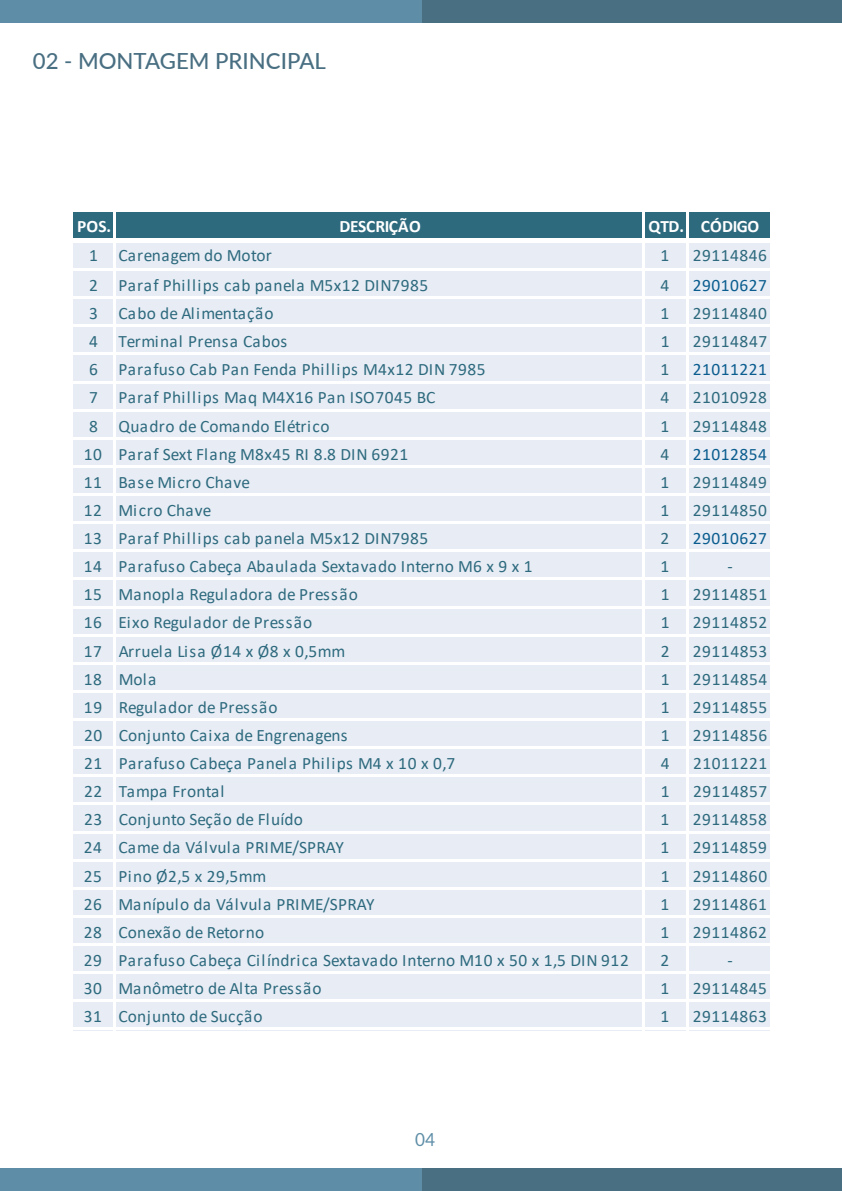
<style>
.page{position:relative;width:842px;height:1191px;background:#fff}
.page>*{position:absolute;margin:0;border:0;box-sizing:border-box;transform-origin:0 0}
.t1{font:500 22.2px "Lato";color:#496f82}
.t2{font:18px "Lato";color:#5e8ea7;scale:.95 1}
.t3{font:17.4px "Calibri";letter-spacing:.03em;color:#2e6a7e}
.t4{font:17.4px "Calibri";letter-spacing:.01em;color:#2e6a7e}
.t5{font:17.4px "Calibri";letter-spacing:.03em;color:#0b5d8f}
.t6{font:700 17.4px "Calibri";letter-spacing:-.01em;color:#fff}
</style>
<div class="page">
<div style="left:420px;top:0;width:422px;height:22px;background:#496f82"></div>
<div style="left:0;top:0;width:422px;height:22px;background:#5e8ea7"></div>
<div style="left:420px;top:1168px;width:422px;height:23px;background:#496f82"></div>
<div style="left:0;top:1168px;width:422px;height:23px;background:#5e8ea7"></div>
<div style="left:73px;top:212px;width:700px;height:29px;background:#2e6a7e"></div>
<div style="left:73px;top:240px;width:700px;height:790px;background:#e8edf5"></div>
<hr style="left:113px;top:212px;width:3px;height:27px;background:#fff">
<hr style="left:642px;top:212px;width:2px;height:27px;background:#fff">
<hr style="left:686px;top:212px;width:3px;height:27px;background:#fff">
<hr style="left:770px;top:212px;width:3px;height:27px;background:#fff">
<hr style="left:113px;top:243px;width:3px;height:787px;background:#fff">
<hr style="left:642px;top:243px;width:2px;height:787px;background:#fff">
<hr style="left:686px;top:243px;width:3px;height:787px;background:#fff">
<hr style="left:770px;top:243px;width:3px;height:787px;background:#fff">
<hr style="left:72px;top:239px;width:701px;height:4px;background:#fff">
<hr style="left:73px;top:268px;width:700px;height:3px;background:#fff">
<hr style="left:73px;top:296px;width:700px;height:3px;background:#fff">
<hr style="left:73px;top:324px;width:700px;height:3px;background:#fff">
<hr style="left:73px;top:352px;width:700px;height:3px;background:#fff">
<hr style="left:73px;top:381px;width:700px;height:2px;background:#fff">
<hr style="left:73px;top:409px;width:700px;height:2px;background:#fff">
<hr style="left:73px;top:437px;width:700px;height:2px;background:#fff">
<hr style="left:73px;top:465px;width:700px;height:3px;background:#fff">
<hr style="left:73px;top:493px;width:700px;height:3px;background:#fff">
<hr style="left:73px;top:521px;width:700px;height:3px;background:#fff">
<hr style="left:73px;top:549px;width:700px;height:3px;background:#fff">
<hr style="left:73px;top:577px;width:700px;height:3px;background:#fff">
<hr style="left:73px;top:605px;width:700px;height:3px;background:#fff">
<hr style="left:73px;top:634px;width:700px;height:2px;background:#fff">
<hr style="left:73px;top:662px;width:700px;height:2px;background:#fff">
<hr style="left:73px;top:690px;width:700px;height:3px;background:#fff">
<hr style="left:73px;top:718px;width:700px;height:3px;background:#fff">
<hr style="left:73px;top:746px;width:700px;height:3px;background:#fff">
<hr style="left:73px;top:774px;width:700px;height:3px;background:#fff">
<hr style="left:73px;top:802px;width:700px;height:3px;background:#fff">
<hr style="left:73px;top:830px;width:700px;height:3px;background:#fff">
<hr style="left:73px;top:859px;width:700px;height:2px;background:#fff">
<hr style="left:73px;top:887px;width:700px;height:2px;background:#fff">
<hr style="left:73px;top:915px;width:700px;height:2px;background:#fff">
<hr style="left:73px;top:943px;width:700px;height:3px;background:#fff">
<hr style="left:73px;top:971px;width:700px;height:3px;background:#fff">
<hr style="left:73px;top:999px;width:700px;height:3px;background:#fff">
<hr style="left:73px;top:1027px;width:700px;height:3px;background:#fff">
<p class="t1" style="left:33px;top:44px;width:294px">02 - MONTAGEM PRINCIPAL</p>
<p class="t6" style="left:77px;top:214px;width:36px">POS.</p>
<p class="t6" style="left:339px;top:214px;width:83px">DESCRIÇÃO</p>
<p class="t6" style="left:648px;top:214px;width:112px">QTD. CÓDIGO</p>
<p class="t4" style="left:89px;top:244px;width:184px">1 Carenagem do Motor</p>
<p class="t3" style="left:660px;top:244px;width:10px">1</p>
<p class="t3" style="left:693px;top:244px;width:76px">29114846</p>
<p class="t3" style="left:89px;top:273px;width:341px">2 Paraf Phillips cab panela M5x12 DIN7985</p>
<p class="t3" style="left:661px;top:273px;width:10px">4</p>
<p class="t5" style="left:693px;top:273px;width:76px">29010627</p>
<p class="t3" style="left:89px;top:301px;width:186px">3 Cabo de Alimentação</p>
<p class="t3" style="left:661px;top:301px;width:10px">1</p>
<p class="t3" style="left:693px;top:301px;width:76px">29114840</p>
<p class="t3" style="left:89px;top:329px;width:200px">4 Terminal Prensa Cabos</p>
<p class="t3" style="left:661px;top:329px;width:10px">1</p>
<p class="t3" style="left:693px;top:329px;width:76px">29114847</p>
<p class="t3" style="left:89px;top:357px;width:398px">6 Parafuso Cab Pan Fenda Phillips M4x12 DIN 7985</p>
<p class="t3" style="left:661px;top:357px;width:10px">1</p>
<p class="t5" style="left:693px;top:357px;width:76px">21011221</p>
<p class="t3" style="left:89px;top:385px;width:348px">7 Paraf Phillips Maq M4X16 Pan ISO7045 BC</p>
<p class="t3" style="left:661px;top:385px;width:10px">4</p>
<p class="t3" style="left:693px;top:385px;width:76px">21010928</p>
<p class="t3" style="left:89px;top:414px;width:242px">8 Quadro de Comando Elétrico</p>
<p class="t3" style="left:661px;top:414px;width:10px">1</p>
<p class="t3" style="left:693px;top:414px;width:76px">29114848</p>
<p class="t3" style="left:84px;top:442px;width:326px">10 Paraf Sext Flang M8x45 RI 8.8 DIN 6921</p>
<p class="t3" style="left:661px;top:442px;width:10px">4</p>
<p class="t5" style="left:693px;top:442px;width:76px">21012854</p>
<p class="t3" style="left:84px;top:470px;width:168px">11 Base Micro Chave</p>
<p class="t3" style="left:661px;top:470px;width:10px">1</p>
<p class="t3" style="left:693px;top:470px;width:76px">29114849</p>
<p class="t3" style="left:84px;top:498px;width:129px">12 Micro Chave</p>
<p class="t3" style="left:661px;top:498px;width:10px">1</p>
<p class="t3" style="left:693px;top:498px;width:76px">29114850</p>
<p class="t3" style="left:84px;top:526px;width:346px">13 Paraf Phillips cab panela M5x12 DIN7985</p>
<p class="t3" style="left:661px;top:526px;width:10px">2</p>
<p class="t5" style="left:693px;top:526px;width:76px">29010627</p>
<p class="t3" style="left:84px;top:554px;width:450px">14 Parafuso Cabeça Abaulada Sextavado Interno M6 x 9 x 1</p>
<p class="t3" style="left:661px;top:554px;width:10px">1</p>
<p class="t3" style="left:727px;top:554px;width:7px">-</p>
<p class="t3" style="left:84px;top:582px;width:276px">15 Manopla Reguladora de Pressão</p>
<p class="t3" style="left:661px;top:582px;width:10px">1</p>
<p class="t3" style="left:693px;top:582px;width:76px">29114851</p>
<p class="t3" style="left:84px;top:610px;width:230px">16 Eixo Regulador de Pressão</p>
<p class="t3" style="left:661px;top:610px;width:10px">1</p>
<p class="t3" style="left:693px;top:610px;width:76px">29114852</p>
<p class="t3" style="left:84px;top:638px;width:263px">17 Arruela Lisa Ø14 x Ø8 x 0,5mm</p>
<p class="t3" style="left:661px;top:638px;width:10px">2</p>
<p class="t3" style="left:693px;top:638px;width:76px">29114853</p>
<p class="t3" style="left:84px;top:667px;width:74px">18 Mola</p>
<p class="t3" style="left:661px;top:667px;width:10px">1</p>
<p class="t3" style="left:693px;top:667px;width:76px">29114854</p>
<p class="t3" style="left:84px;top:695px;width:195px">19 Regulador de Pressão</p>
<p class="t3" style="left:661px;top:695px;width:10px">1</p>
<p class="t3" style="left:693px;top:695px;width:76px">29114855</p>
<p class="t3" style="left:84px;top:723px;width:265px">20 Conjunto Caixa de Engrenagens</p>
<p class="t3" style="left:661px;top:723px;width:10px">1</p>
<p class="t3" style="left:693px;top:723px;width:76px">29114856</p>
<p class="t3" style="left:84px;top:751px;width:373px">21 Parafuso Cabeça Panela Philips M4 x 10 x 0,7</p>
<p class="t3" style="left:661px;top:751px;width:10px">4</p>
<p class="t3" style="left:693px;top:751px;width:76px">21011221</p>
<p class="t3" style="left:84px;top:779px;width:142px">22 Tampa Frontal</p>
<p class="t3" style="left:661px;top:779px;width:10px">1</p>
<p class="t3" style="left:693px;top:779px;width:76px">29114857</p>
<p class="t3" style="left:84px;top:807px;width:220px">23 Conjunto Seção de Fluído</p>
<p class="t3" style="left:660px;top:807px;width:10px">1</p>
<p class="t3" style="left:693px;top:807px;width:76px">29114858</p>
<p class="t3" style="left:84px;top:835px;width:262px">24 Came da Válvula PRIME/SPRAY</p>
<p class="t3" style="left:661px;top:835px;width:10px">1</p>
<p class="t3" style="left:693px;top:835px;width:76px">29114859</p>
<p class="t3" style="left:84px;top:863px;width:184px">25 Pino Ø2,5 x 29,5mm</p>
<p class="t3" style="left:661px;top:863px;width:10px">1</p>
<p class="t3" style="left:693px;top:863px;width:76px">29114860</p>
<p class="t3" style="left:84px;top:892px;width:292px">26 Manípulo da Válvula PRIME/SPRAY</p>
<p class="t3" style="left:661px;top:892px;width:10px">1</p>
<p class="t3" style="left:693px;top:892px;width:76px">29114861</p>
<p class="t4" style="left:84px;top:920px;width:182px">28 Conexão de Retorno</p>
<p class="t3" style="left:661px;top:920px;width:10px">1</p>
<p class="t3" style="left:693px;top:920px;width:76px">29114862</p>
<p class="t3" style="left:84px;top:948px;width:546px">29 Parafuso Cabeça Cilíndrica Sextavado Interno M10 x 50 x 1,5 DIN 912</p>
<p class="t3" style="left:661px;top:948px;width:10px">2</p>
<p class="t3" style="left:727px;top:948px;width:7px">-</p>
<p class="t3" style="left:84px;top:976px;width:239px">30 Manômetro de Alta Pressão</p>
<p class="t3" style="left:661px;top:976px;width:10px">1</p>
<p class="t3" style="left:693px;top:976px;width:76px">29114845</p>
<p class="t3" style="left:84px;top:1004px;width:181px">31 Conjunto de Sucção</p>
<p class="t3" style="left:660px;top:1004px;width:10px">1</p>
<p class="t3" style="left:693px;top:1004px;width:76px">29114863</p>
<p class="t2" style="left:415px;top:1129px;width:22px">04</p>
</div>
